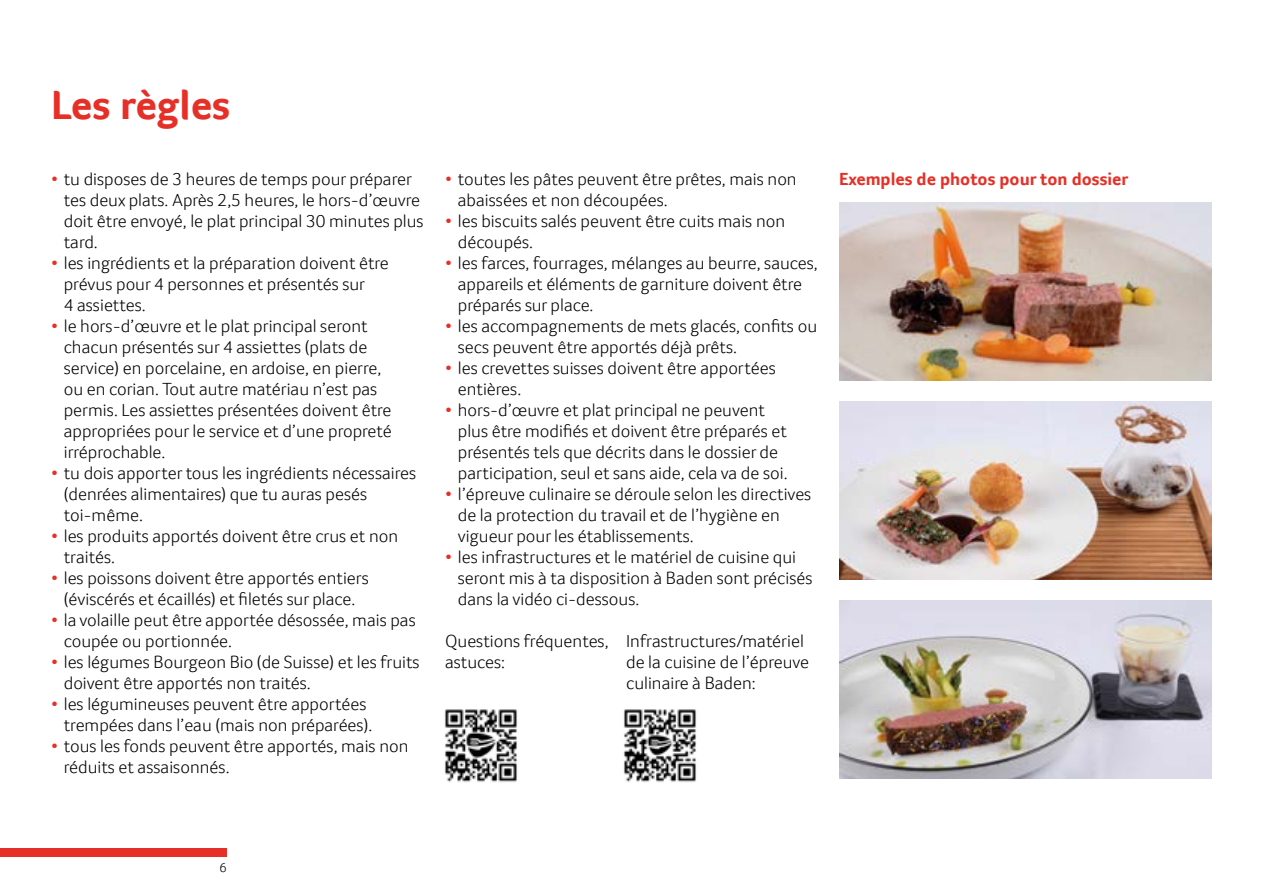
<style>
.page{position:relative;width:1263px;height:893px;background:#fff}
.page>*{position:absolute;margin:0;border:0;box-sizing:border-box;transform-origin:0 0}
.Grundtext_12_14{font:700 42px "Transgourmet";color:#e63027}
.Grundtext_12_14-2{font:300 18px/21px "Transgourmet";color:#000}
.Default{font:300 18px/21px "Transgourmet";color:#000}
.Grundtext_12_14-3{font:700 18px "Transgourmet";color:#e63027}
.t1{font:300 13.5px "Transgourmet";color:#000}
.s1{color:#e63027}
</style>
<div class="page">
<div style="left:0;top:848px;width:227px;height:8px;background:#e63027"></div>
<img style="left:839px;top:203px;width:373px;height:177px">
<img style="left:839px;top:402px;width:373px;height:177px">
<img style="left:839px;top:601px;width:373px;height:177px">
<img style="left:445px;top:709px;width:72px;height:73px">
<img style="left:624px;top:709px;width:72px;height:73px">
<p class="Grundtext_12_14" style="left:51px;top:80px;width:181px">Les règles</p>
<p class="Grundtext_12_14-2" style="left:64px;top:168px;width:361px;text-indent:-13px"><span class="s1">•</span> tu disposes de 3 heures de temps pour préparer tes deux plats. Après 2,5 heures, le hors-d’œuvre doit être envoyé, le plat principal 30 minutes plus tard.</p>
<p class="Grundtext_12_14-2" style="left:64px;top:252px;width:327px;text-indent:-13px"><span class="s1">•</span> les ingrédients et la préparation doivent être prévus pour 4 personnes et présentés sur<br>4 assiettes.</p>
<p class="Grundtext_12_14-2" style="left:64px;top:315px;width:330px;text-indent:-13px"><span class="s1">•</span> le hors-d’œuvre et le plat principal seront chacun présentés sur 4 assiettes (plats de service) en porcelaine, en ardoise, en pierre, ou en corian. Tout autre matériau n’est pas permis. Les assiettes présentées doivent être appropriées pour le service et d’une propreté irréprochable.</p>
<p class="Grundtext_12_14-2" style="left:64px;top:462px;width:354px;text-indent:-13px"><span class="s1">•</span> tu dois apporter tous les ingrédients nécessaires (denrées alimentaires) que tu auras pesés toi-même.</p>
<p class="Grundtext_12_14-2" style="left:64px;top:525px;width:336px;text-indent:-13px"><span class="s1">•</span> les produits apportés doivent être crus et non traités.</p>
<p class="Grundtext_12_14-2" style="left:51px;top:567px;width:319px;text-align:center"><span class="s1">•</span> les poissons doivent être apportés entiers (éviscérés et écaillés) et filetés sur place.</p>
<p class="Grundtext_12_14-2" style="left:64px;top:609px;width:354px;text-indent:-13px"><span class="s1">•</span> la volaille peut être apportée désossée, mais pas coupée ou portionnée.</p>
<p class="Grundtext_12_14-2" style="left:64px;top:651px;width:357px;text-indent:-13px"><span class="s1">•</span> les légumes Bourgeon Bio (de Suisse) et les fruits doivent être apportés non traités.</p>
<p class="Grundtext_12_14-2" style="left:64px;top:693px;width:310px;text-indent:-13px"><span class="s1">•</span> les légumineuses peuvent être apportées trempées dans l’eau (mais non préparées).</p>
<p class="Grundtext_12_14-2" style="left:64px;top:735px;width:346px;text-indent:-13px"><span class="s1">•</span> tous les fonds peuvent être apportés, mais non réduits et assaisonnés.</p>
<p class="Grundtext_12_14-2" style="left:458px;top:168px;width:340px;text-indent:-13px"><span class="s1">•</span> toutes les pâtes peuvent être prêtes, mais non abaissées et non découpées.</p>
<p class="Grundtext_12_14-2" style="left:458px;top:210px;width:329px;text-indent:-13px"><span class="s1">•</span> les biscuits salés peuvent être cuits mais non découpés.</p>
<p class="Grundtext_12_14-2" style="left:458px;top:252px;width:361px;text-indent:-13px"><span class="s1">•</span> les farces, fourrages, mélanges au beurre, sauces, appareils et éléments de garniture doivent être préparés sur place.</p>
<p class="Grundtext_12_14-2" style="left:458px;top:315px;width:361px;text-indent:-13px"><span class="s1">•</span> les accompagnements de mets glacés, confits ou secs peuvent être apportés déjà prêts.</p>
<p class="Grundtext_12_14-2" style="left:458px;top:357px;width:319px;text-indent:-13px"><span class="s1">•</span> les crevettes suisses doivent être apportées entières.</p>
<p class="Grundtext_12_14-2" style="left:458px;top:399px;width:331px;text-indent:-13px"><span class="s1">•</span> hors-d’œuvre et plat principal ne peuvent plus être modifiés et doivent être préparés et présentés tels que décrits dans le dossier de participation, seul et sans aide, cela va de soi.</p>
<p class="Grundtext_12_14-2" style="left:458px;top:483px;width:355px;text-indent:-13px"><span class="s1">•</span> l’épreuve culinaire se déroule selon les directives de la protection du travail et de l’hygiène en vigueur pour les établissements.</p>
<p class="Grundtext_12_14-2" style="left:458px;top:546px;width:356px;text-indent:-13px"><span class="s1">•</span> les infrastructures et le matériel de cuisine qui seront mis à ta disposition à Baden sont précisés dans la vidéo ci-dessous.</p>
<p class="Grundtext_12_14-2" style="left:445px;top:630px;width:165px">Questions fréquentes, astuces:</p>
<p class="Default" style="left:626px;top:630px;width:184px">Infrastructures/matériel de la cuisine de l’épreuve culinaire à Baden:</p>
<p class="Grundtext_12_14-3" style="left:839px;top:168px;width:291px">Exemples de photos pour ton dossier</p>
<p class="t1" style="left:219px;top:859px;width:9px">6</p>
</div>
